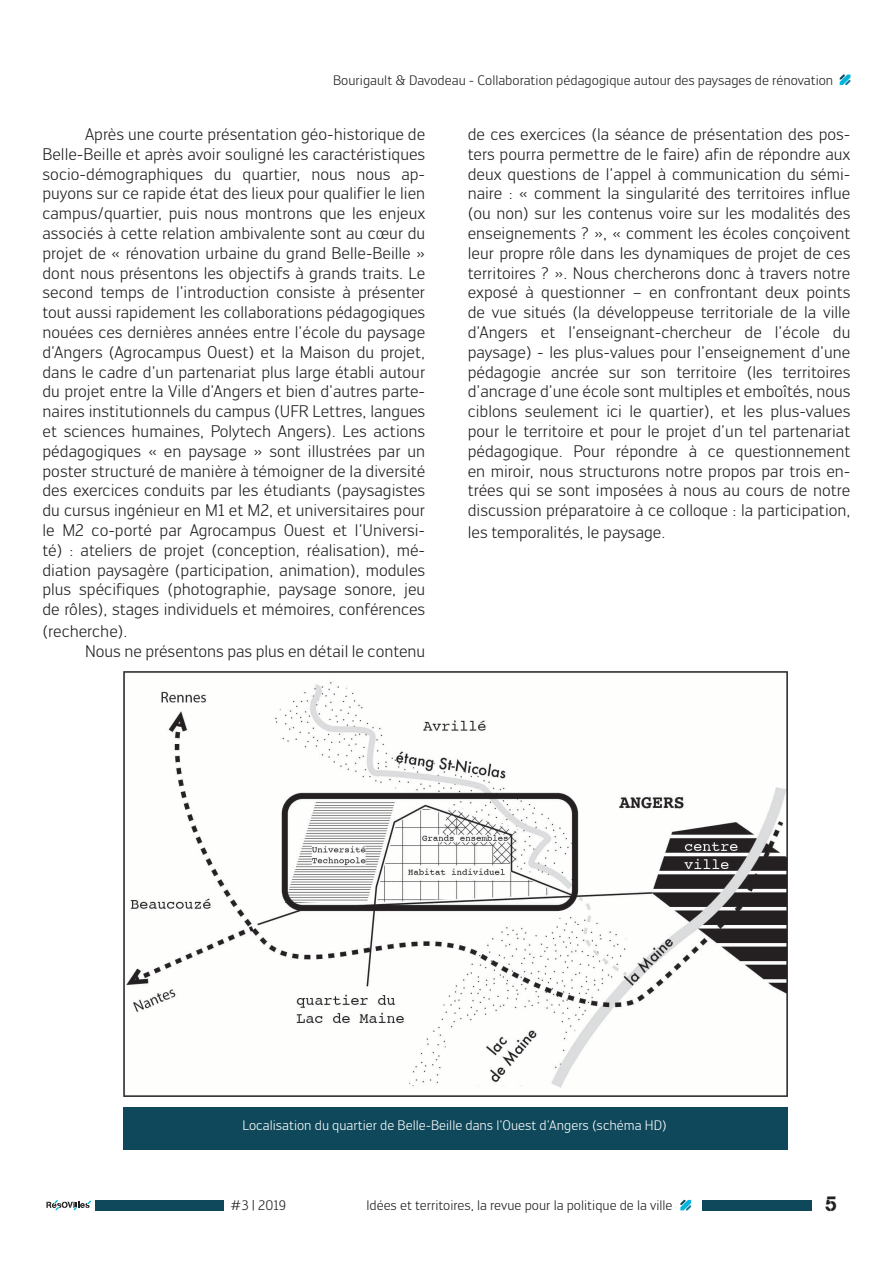
<style>
.page{position:relative;width:893px;height:1263px;background:#fff}
.page>*{position:absolute;margin:0;border:0;box-sizing:border-box;transform-origin:0 0}
.t1{font:21px "AG Book BQ Stencil";color:#231f20}
.paragraphe{font:16.5px/19.8px "Engel New Sans PRO";color:#231f20;text-align:justify}
.t2{font:13.5px "Engel New Sans PRO";color:#231f20}
.légende_photo{font:13.5px "Engel New Sans PRO";color:#fff}
</style>
<div class="page">
<svg style="left:47px;top:1200px;width:44px;height:10px"></svg>
<div style="left:702px;top:1200px;width:110px;height:10px;background:#0e485a"></div>
<div style="left:95px;top:1200px;width:129px;height:10px;background:#0e485a"></div>
<svg style="left:680px;top:1200px;width:11px;height:10px"></svg>
<svg style="left:840px;top:75px;width:10px;height:10px"></svg>
<img style="left:123px;top:672px;width:665px;height:424px">
<div style="left:123px;top:1107px;width:665px;height:42px;background:#0e485a"></div>
<p class="t2" style="left:333px;top:72px;width:502px">Bourigault &amp; Davodeau - Collaboration pédagogique autour des paysages de rénovation</p>
<p class="paragraphe" style="left:43px;top:124px;width:384px;text-indent:43px">Après une courte présentation géo-historique de Belle-Beille et après avoir souligné les caractéristiques socio-démographiques du quartier, nous nous ap&shy;puyons sur ce rapide état des lieux pour qualifier le lien campus/quartier, puis nous montrons que les enjeux associés à cette relation ambivalente sont au cœur du projet de « rénovation urbaine du grand Belle-Beille » dont nous présentons les objectifs à grands traits. Le second temps de l’introduction consiste à présenter tout aussi rapidement les collaborations pédagogiques nouées ces dernières années entre l’école du paysage d’Angers (Agrocampus Ouest) et la Maison du projet, dans le cadre d’un partenariat plus large établi autour du projet entre la Ville d’Angers et bien d’autres parte&shy;naires institutionnels du campus (UFR Lettres, langues et sciences humaines, Polytech Angers). Les actions pédagogiques « en paysage » sont illustrées par un poster structuré de manière à témoigner de la diversité des exercices conduits par les étudiants (paysagistes du cursus ingénieur en M1 et M2, et universitaires pour le M2 co-porté par Agrocampus Ouest et l’Universi&shy;té) : ateliers de projet (conception, réalisation), mé&shy;diation paysagère (participation, animation), modules plus spécifiques (photographie, paysage sonore, jeu de rôles), stages individuels et mémoires, conférences</p>
<p class="paragraphe" style="left:43px;top:621px;width:87px">(recherche).</p>
<p class="paragraphe" style="left:85px;top:641px;width:342px">Nous ne présentons pas plus en détail le contenu</p>
<p class="paragraphe" style="left:468px;top:124px;width:384px">de ces exercices (la séance de présentation des pos&shy;ters pourra permettre de le faire) afin de répondre aux deux questions de l’appel à communication du sémi&shy;naire : « comment la singularité des territoires influe (ou non) sur les contenus voire sur les modalités des enseignements ? », « comment les écoles conçoivent leur propre rôle dans les dynamiques de projet de ces territoires ? ». Nous chercherons donc à travers notre exposé à questionner – en confrontant deux points de vue situés (la développeuse territoriale de la ville d’Angers et l’enseignant-chercheur de l’école du paysage) - les plus-values pour l’enseignement d’une pédagogie ancrée sur son territoire (les territoires d’ancrage d’une école sont multiples et emboîtés, nous ciblons seulement ici le quartier), et les plus-values pour le territoire et pour le projet d’un tel partenariat pédagogique. Pour répondre à ce questionnement en miroir, nous structurons notre propos par trois en&shy;trées qui se sont imposées à nous au cours de notre discussion préparatoire à ce colloque : la participation,</p>
<p class="paragraphe" style="left:468px;top:522px;width:199px">les temporalités, le paysage.</p>
<p class="légende_photo" style="left:242px;top:1117px;width:426px">Localisation du quartier de Belle-Beille dans l’Ouest d’Angers (schéma HD)</p>
<p class="t2" style="left:230px;top:1197px;width:57px">#3 | 2019</p>
<p class="t1" style="left:825px;top:1191px;width:13px">5</p>
<p class="t2" style="left:366px;top:1197px;width:308px">Idées et territoires, la revue pour la politique de la ville</p>
</div>
